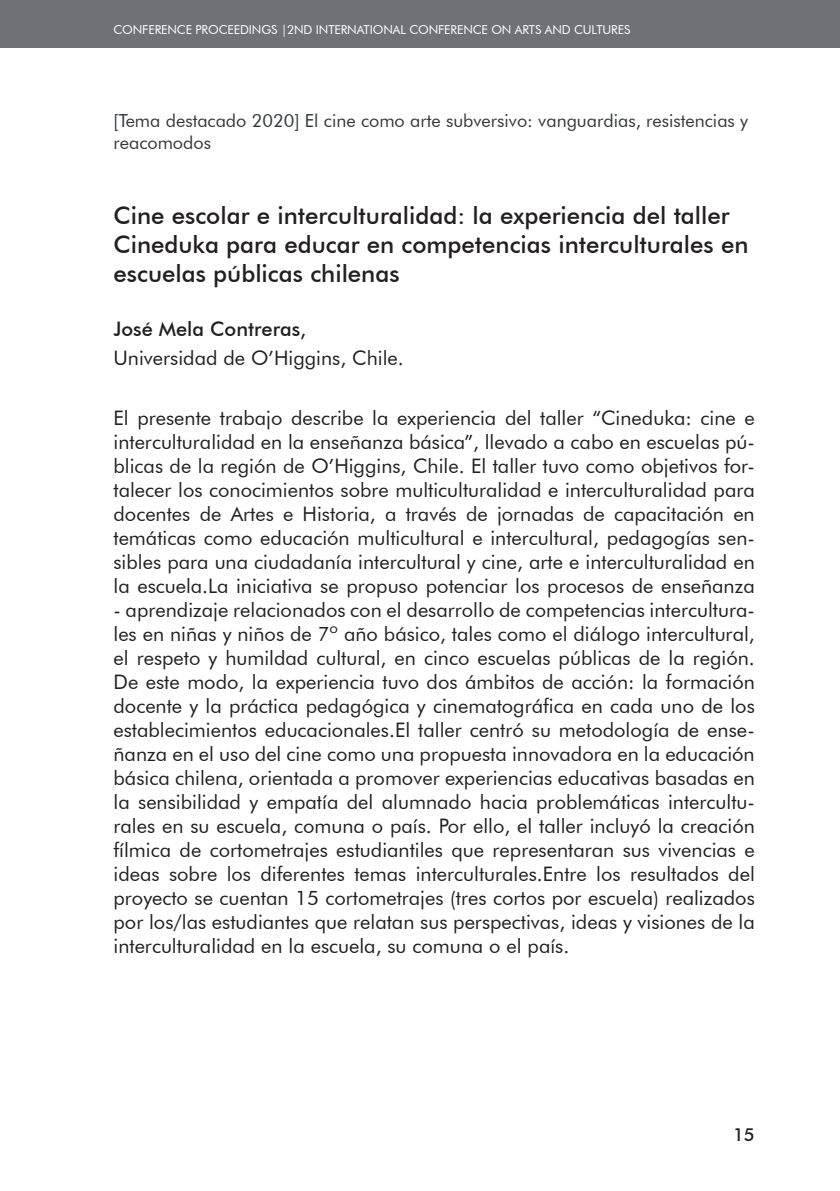
<style>
.page{position:relative;width:840px;height:1191px;background:#fff}
.page>*{position:absolute;margin:0;border:0;box-sizing:border-box;transform-origin:0 0}
._1_Título_artículo{font:500 24px/28.8px "Futura BT";color:#231f20}
._4_Univ-pais{font:20px/24px "Futura BT";color:#231f20;text-align:justify}
._3_Autores{font:500 20px "Futura BT";color:#231f20}
._0_Temática{font:18px/21.6px "Futura BT";color:#34373b}
.t1{font:500 18px "Futura BT";color:#231f20}
.t2{font:12.4px "Futura BT";letter-spacing:-.01em;color:#fff}
</style>
<div class="page">
<div style="left:0;top:0;width:839px;height:48px;background:#707174"></div>
<p class="t2" style="left:113px;top:22px;width:518px">CONFERENCE PROCEEDINGS |2ND INTERNATIONAL CONFERENCE ON ARTS AND CULTURES</p>
<p class="_0_Temática" style="left:113px;top:110px;width:635px">[Tema destacado 2020] El cine como arte subversivo: vanguardias, resistencias y reacomodos</p>
<p class="_1_Título_artículo" style="left:113px;top:201px;width:636px">Cine escolar e interculturalidad: la experiencia del taller<br>Cineduka para educar en competencias interculturales en escuelas públicas chilenas</p>
<p class="_3_Autores" style="left:113px;top:316px;width:194px">José Mela Contreras,</p>
<p class="_4_Univ-pais" style="left:113px;top:346px;width:291px">Universidad de O’Higgins, Chile.</p>
<p class="_4_Univ-pais" style="left:113px;top:405px;width:642px">El presente trabajo describe la experiencia del taller “Cineduka: cine e interculturalidad en la enseñanza básica”, llevado a cabo en escuelas pú&shy;blicas de la región de O’Higgins, Chile. El taller tuvo como objetivos for&shy;talecer los conocimientos sobre multiculturalidad e interculturalidad para docentes de Artes e Historia, a través de jornadas de capacitación en temáticas como educación multicultural e intercultural, pedagogías sen&shy;sibles para una ciudadanía intercultural y cine, arte e interculturalidad en la escuela.La iniciativa se propuso potenciar los procesos de enseñanza</p>
<p class="_4_Univ-pais" style="left:113px;top:597px;width:642px">- aprendizaje relacionados con el desarrollo de competencias intercultura&shy;les en niñas y niños de 7º año básico, tales como el diálogo intercultural, el respeto y humildad cultural, en cinco escuelas públicas de la región.<br>De este modo, la experiencia tuvo dos ámbitos de acción: la formación docente y la práctica pedagógica y cinematográfica en cada uno de los establecimientos educacionales.El taller centró su metodología de ense&shy;ñanza en el uso del cine como una propuesta innovadora en la educación básica chilena, orientada a promover experiencias educativas basadas en la sensibilidad y empatía del alumnado hacia problemáticas intercultu&shy;rales en su escuela, comuna o país. Por ello, el taller incluyó la creación fílmica de cortometrajes estudiantiles que representaran sus vivencias e ideas sobre los diferentes temas interculturales.Entre los resultados del proyecto se cuentan 15 cortometrajes (tres cortos por escuela) realizados por los/las estudiantes que relatan sus perspectivas, ideas y visiones de la interculturalidad en la escuela, su comuna o el país.</p>
<p class="t1" style="left:732px;top:1123px;width:23px">15</p>
</div>
